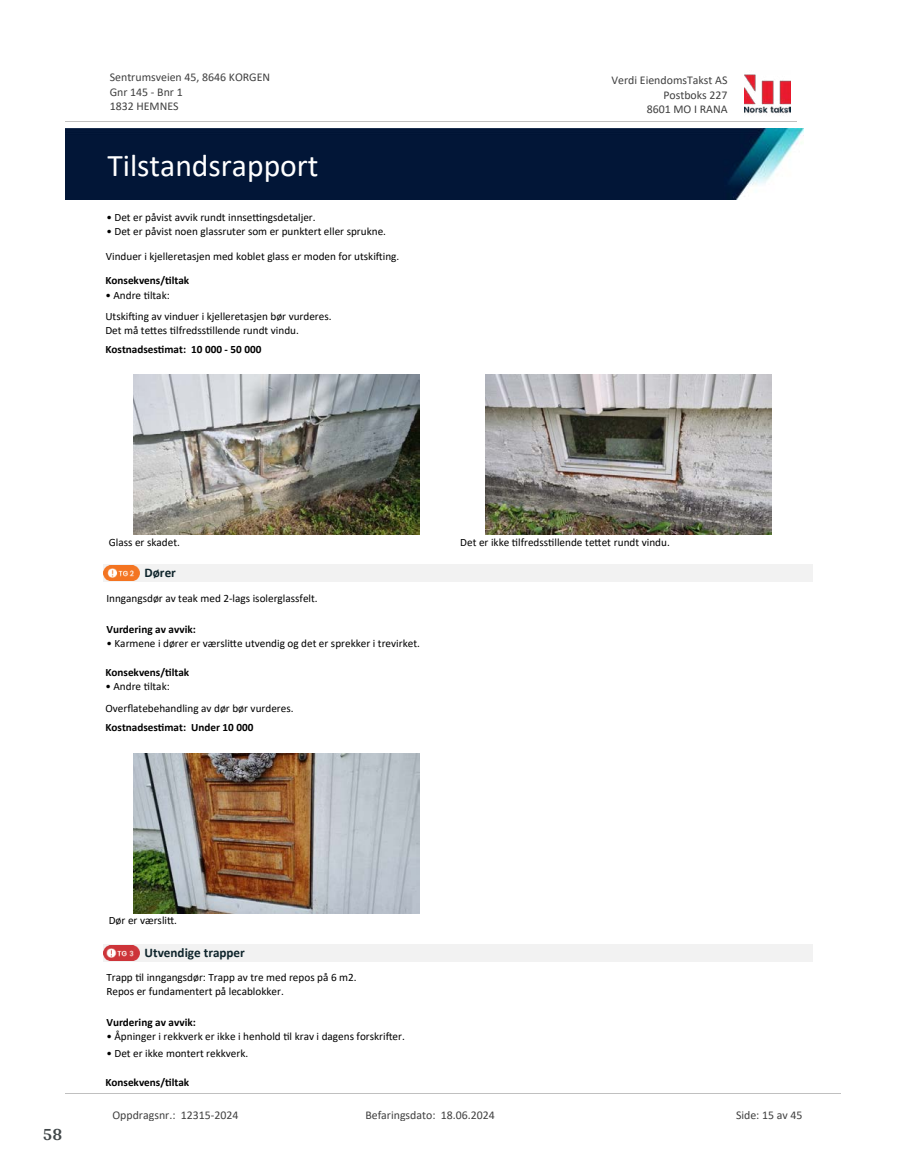
<style>
.page{position:relative;width:915px;height:1172px;background:#fff}
.page>*{position:absolute;margin:0;border:0;box-sizing:border-box;transform-origin:0 0}
.t1{font:31.65px "Calibri";color:#fff}
.t2{font:700 18px "Arya";color:#414749}
.t3{font:700 13.2px "Calibri";color:#0f252c}
.t4{font:11.85px/14.5px "Calibri";color:#404040}
.t5{font:11.25px/21.8px "Calibri";color:#000}
.t6{font:700 11.25px "Calibri";color:#000}
</style>
<div class="page">
<img style="left:133px;top:375px;width:286px;height:160px">
<img style="left:485px;top:375px;width:285px;height:160px">
<div style="left:104px;top:565px;width:708px;height:17px;background:#f2f2f2"></div>
<svg style="left:107px;top:580px;width:29px;height:1px"></svg>
<img style="left:104px;top:565px;width:35px;height:15px">
<img style="left:133px;top:753px;width:286px;height:160px">
<div style="left:104px;top:944px;width:708px;height:17px;background:#f2f2f2"></div>
<svg style="left:107px;top:945px;width:29px;height:16px"></svg>
<img style="left:104px;top:946px;width:35px;height:14px">
<img style="left:744px;top:74px;width:46px;height:40px">
<hr style="left:65px;top:121px;width:731px;height:1px;background:#c0c0c0">
<img style="left:65px;top:129px;width:738px;height:71px">
<hr style="left:65px;top:1093px;width:775px;height:1px;background:#c0c0c0">
<p class="t4" style="left:110px;top:70px;width:162px">Sentrumsveien 45, 8646 KORGEN<br>Gnr 145 - Bnr 1<br>1832 HEMNES</p>
<p class="t4" style="left:611px;top:73px;width:117px">Verdi EiendomsTakst AS</p>
<p class="t4" style="left:663px;top:87px;width:66px">Postboks 227</p>
<p class="t4" style="left:646px;top:102px;width:82px">8601 MO I RANA</p>
<h1 class="t1" style="left:107px;top:143px;width:213px">Tilstandsrapport</h1>
<p class="t5" style="left:106px;top:206px;width:211px">• Det er påvist avvik rundt innse琀紀ngsdetaljer.</p>
<p class="t5" style="left:106px;top:220px;width:281px">• Det er påvist noen glassruter som er punktert eller sprukne.</p>
<p class="t5" style="left:106px;top:245px;width:295px">Vinduer i kjelleretasjen med koblet glass er moden for utski昀琀ing.</p>
<p class="t6" style="left:105px;top:273px;width:85px">Konsekvens/琀椀ltak</p>
<p class="t5" style="left:105px;top:284px;width:228px">• Andre 琀椀ltak:<br>Utski昀琀ing av vinduer i kjelleretasjen bør vurderes.</p>
<p class="t5" style="left:105px;top:319px;width:195px">Det må te琀琀es 琀椀lfredss琀椀llende rundt vindu.</p>
<p class="t6" style="left:105px;top:341px;width:157px">Kostnadses琀椀mat: 10 000 - 50 000</p>
<p class="t5" style="left:109px;top:531px;width:73px">Glass er skadet.</p>
<p class="t5" style="left:460px;top:531px;width:211px">Det er ikke 琀椀lfredss琀椀llende te琀琀et rundt vindu.</p>
<p class="t3" style="left:144px;top:564px;width:33px">Dører</p>
<p class="t5" style="left:106px;top:587px;width:213px">Inngangsdør av teak med 2-lags isolerglassfelt.</p>
<p class="t6" style="left:106px;top:621px;width:91px">Vurdering av avvik:</p>
<p class="t5" style="left:106px;top:632px;width:315px">• Karmene i dører er værsli琀琀e utvendig og det er sprekker i trevirket.</p>
<p class="t6" style="left:105px;top:664px;width:85px">Konsekvens/琀椀ltak</p>
<p class="t5" style="left:105px;top:675px;width:190px">• Andre 琀椀ltak:<br>Over昀氀atebehandling av dør bør vurderes.</p>
<p class="t6" style="left:105px;top:719px;width:149px">Kostnadses琀椀mat: Under 10 000</p>
<h2 class="t2" style="left:43px;top:1123px;width:21px">58</h2>
<p class="t5" style="left:109px;top:909px;width:70px">Dør er værsli琀琀.</p>
<p class="t3" style="left:144px;top:943px;width:102px">Utvendige trapper</p>
<p class="t5" style="left:106px;top:970px;width:252px;line-height:13.6px">Trapp 琀椀l inngangsdør: Trapp av tre med repos på 6 m2.<br>Repos er fundamentert på lecablokker.</p>
<p class="t6" style="left:106px;top:1014px;width:91px">Vurdering av avvik:</p>
<p class="t5" style="left:106px;top:1025px;width:300px">• Åpninger i rekkverk er ikke i henhold 琀椀l krav i dagens forskri昀琀er.</p>
<p class="t5" style="left:106px;top:1042px;width:143px">• Det er ikke montert rekkverk.</p>
<p class="t6" style="left:105px;top:1074px;width:85px">Konsekvens/琀椀ltak</p>
<p class="t4" style="left:112px;top:1107px;width:127px">Oppdragsnr.: 12315-2024</p>
<p class="t4" style="left:365px;top:1107px;width:131px">Befaringsdato: 18.06.2024</p>
<p class="t4" style="left:735px;top:1107px;width:68px">Side: 15 av 45</p>
</div>
